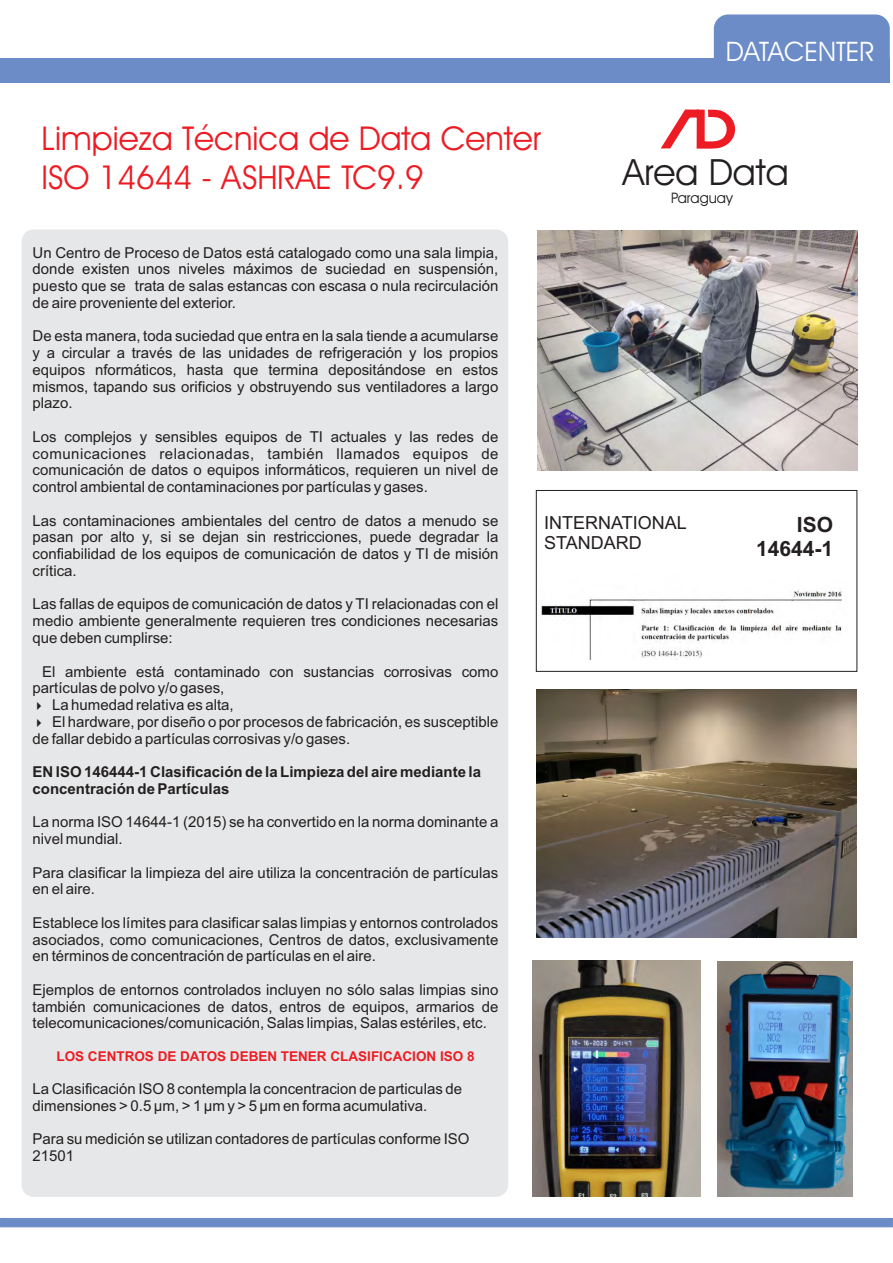
<style>
.page{position:relative;width:893px;height:1263px;background:#fff}
.page>*{position:absolute;margin:0;border:0;box-sizing:border-box;transform-origin:0 0}
.t1{font:36.3px "Avant Garde IT Cby BT";color:#231f20}
.t2{font:33px/39.6px "Avant Garde IT Cby BT";color:#ed1c24}
.t3{font:27px "Avant Garde IT Cby BT";color:#fff}
.t4{font:700 21px/23.4px "Arial";color:#231f20;text-align:right}
.t5{font:18px/20.1px "Arial";color:#231f20}
.t6{font:15px/16.8px "Arial";color:#231f20;text-align:justify}
.t7{font:700 15px/16.8px "Arial";color:#231f20}
.t8{font:14.55px "Avant Garde IT Cby BT";color:#231f20}
.t9{font:700 13.5px "Arial";color:#ed1c24}
</style>
<div class="page">
<div style="left:22px;top:229px;width:486px;height:968px;background:#e6e7e8;border-radius:12px"></div>
<div style="left:1px;top:59px;width:889px;height:24px;background:#6c8cc7"></div>
<div style="left:0;top:1218px;width:893px;height:9px;background:#6c8cc7"></div>
<svg style="left:657px;top:109px;width:82px;height:1119px"></svg>
<img style="left:537px;top:231px;width:320px;height:240px">
<img style="left:536px;top:689px;width:321px;height:249px">
<div style="left:714px;top:14px;width:176px;height:45px;background:#6c8cc7"></div>
<div style="left:536px;top:490px;width:321px;height:182px;border:1px solid #231f20"></div>
<img style="left:541px;top:573px;width:302px;height:86px">
<img style="left:533px;top:960px;width:168px;height:237px">
<img style="left:717px;top:961px;width:135px;height:235px">
<div style="left:547px;top:499px;width:305px;height:74px;background:#fff"></div>
<h2 class="t2" style="left:42px;top:121px;width:501px">Limpieza Técnica de Data Center<br>ISO 14644 - ASHRAE TC9.9</h2>
<h3 class="t3" style="left:726px;top:40px;width:150px">DATACENTER</h3>
<h1 class="t1" style="left:623px;top:157px;width:167px">Area Data</h1>
<p class="t8" style="left:671px;top:192px;width:63px">Paraguay</p>
<p class="t6" style="left:33px;top:245px;width:467px">Un Centro de Proceso de Datos está catalogado como una sala limpia, donde existen unos niveles máximos de suciedad en suspensión, puesto que se trata de salas estancas con escasa o nula recirculación de aire proveniente del exterior.</p>
<p class="t6" style="left:33px;top:329px;width:467px">De esta manera, toda suciedad que entra en la sala tiende a acumularse y a circular a través de las unidades de refrigeración y los propios equipos nformáticos, hasta que termina depositándose en estos mismos, tapando sus orificios y obstruyendo sus ventiladores a largo plazo.</p>
<p class="t6" style="left:33px;top:430px;width:467px">Los complejos y sensibles equipos de TI actuales y las redes de comunicaciones relacionadas, también llamados equipos de comunicación de datos o equipos informáticos, requieren un nivel de control ambiental de contaminaciones por partículas y gases.</p>
<p class="t6" style="left:33px;top:513px;width:467px">Las contaminaciones ambientales del centro de datos a menudo se pasan por alto y, si se dejan sin restricciones, puede degradar la confiabilidad de los equipos de comunicación de datos y TI de misión crítica.</p>
<p class="t6" style="left:33px;top:597px;width:467px">Las fallas de equipos de comunicación de datos y TI relacionadas con el medio ambiente generalmente requieren tres condiciones necesarias que deben cumplirse:</p>
<p class="t6" style="left:33px;top:664px;width:467px;text-indent:10px">El ambiente está contaminado con sustancias corrosivas como partículas de polvo y/o gases,</p>
<p class="t6" style="left:33px;top:698px;width:203px">✔ La humedad relativa es alta,</p>
<p class="t6" style="left:33px;top:714px;width:467px">✔ El hardware, por diseño o por procesos de fabricación, es susceptible de fallar debido a partículas corrosivas y/o gases.</p>
<p class="t7" style="left:33px;top:765px;width:450px">EN ISO 146444-1 Clasificación de la Limpieza del aire mediante la concentración de Partículas</p>
<p class="t6" style="left:33px;top:815px;width:467px">La norma ISO 14644-1 (2015) se ha convertido en la norma dominante a nivel mundial.</p>
<p class="t6" style="left:33px;top:865px;width:467px">Para clasificar la limpieza del aire utiliza la concentración de partículas en el aire.</p>
<p class="t6" style="left:33px;top:916px;width:467px">Establece los límites para clasificar salas limpias y entornos controlados asociados, como comunicaciones, Centros de datos, exclusivamente en términos de concentración de partículas en el aire.</p>
<p class="t6" style="left:33px;top:983px;width:467px">Ejemplos de entornos controlados incluyen no sólo salas limpias sino también comunicaciones de datos, entros de equipos, armarios de telecomunicaciones/comunicación, Salas limpias, Salas estériles, etc.</p>
<p class="t9" style="left:56px;top:1051px;width:420px">LOS CENTROS DE DATOS DEBEN TENER CLASIFICACION ISO 8</p>
<p class="t6" style="left:33px;top:1081px;width:431px">La Clasificación ISO 8 contempla la concentracion de particulas de dimensiones &gt; 0.5 μm, &gt; 1 μm y &gt; 5 μm en forma acumulativa.</p>
<p class="t6" style="left:33px;top:1132px;width:438px">Para su medición se utilizan contadores de partículas conforme ISO<br>21501</p>
<p class="t5" style="left:544px;top:514px;width:144px">INTERNATIONAL<br>STANDARD</p>
<h3 class="t4" style="left:756px;top:515px;width:79px">ISO<br>14644-1</h3>
</div>
